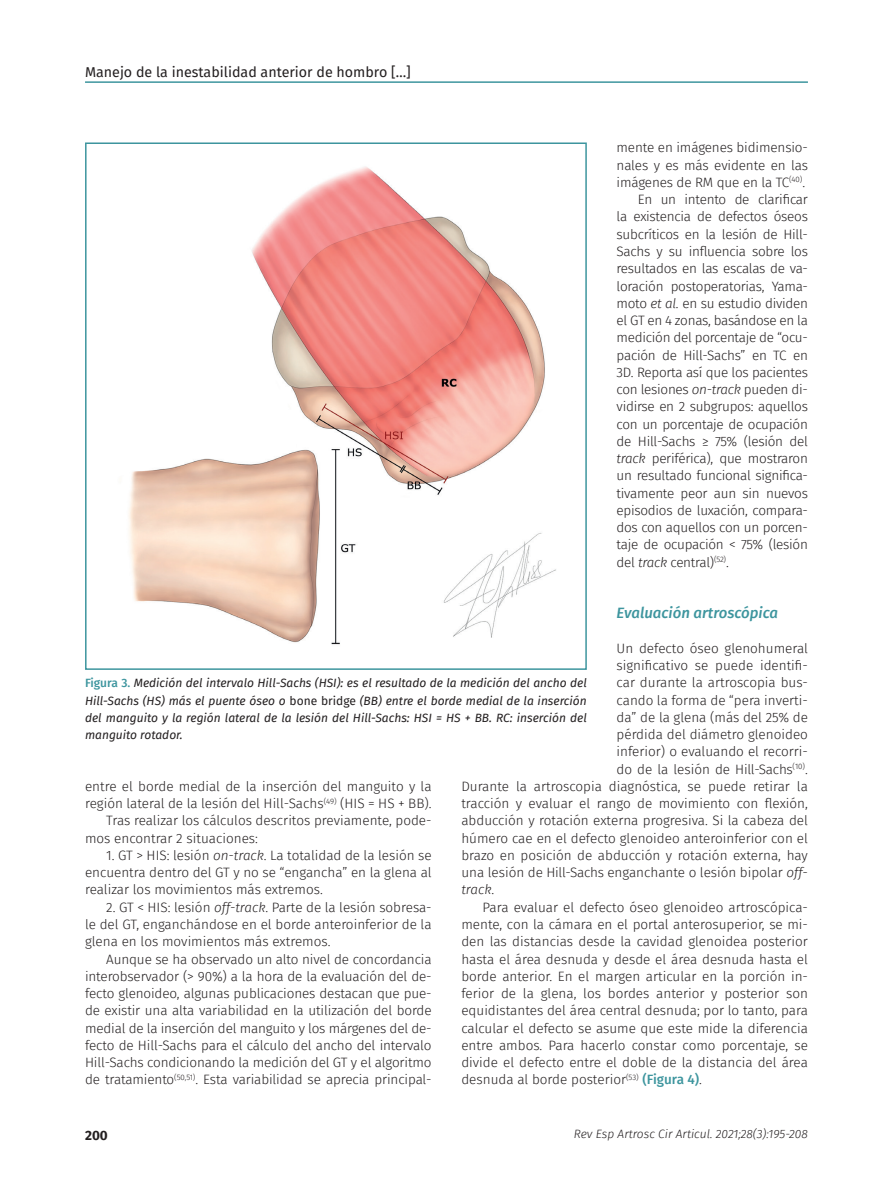
<style>
.page{position:relative;width:893px;height:1191px;background:#fff}
.page>*{position:absolute;margin:0;border:0;box-sizing:border-box;transform-origin:0 0}
.Subladillo{font:italic 500 15px "Fira Sans FS";color:#3d959e}
.t1{font:14.25px "Fira Sans FS";color:#231f20}
.Párrafo_general{font:300 13.5px/17.2px "Fira Sans FS";letter-spacing:-.005em;color:#231f20;text-align:justify}
.Primer_párrafo{font:300 13.5px "Fira Sans FS";color:#231f20}
.Primer_párrafo-2{font:italic 300 13.5px "Fira Sans FS";color:#231f20}
.t2{font:700 13.5px "Fira Sans FS";color:#231f20}
.Pie_de_foto{font:italic 12px/17.2px "Fira Sans FS";color:#231f20;text-align:justify}
.t3{font:italic 300 12px "Fira Sans FS";color:#231f20}
.s1{font-style:italic}
.s2{font-style:normal}
.s3{font-weight:500;color:#3d959e}
.s4{font-weight:500;font-style:normal;color:#3d959e}
</style>
<div class="page">
<hr style="left:85px;top:81px;width:723px;height:2px;background:#3d959e">
<img style="left:128px;top:166px;width:428px;height:479px">
<div style="left:85px;top:142px;width:502px;height:528px;border:2px solid #3d959e"></div>
<p class="t1" style="left:85px;top:62px;width:327px">Manejo de la inestabilidad anterior de hombro […]</p>
<p class="Párrafo_general" style="left:617px;top:139px;width:193px">mente en imágenes bidimensio&shy;nales y es más evidente en las imágenes de RM que en la TC<sup>(40)</sup>.</p>
<p class="Párrafo_general" style="left:617px;top:191px;width:193px;text-indent:21px">En un intento de clarificar la existencia de defectos óseos subcríticos en la lesión de Hill-Sachs y su influencia sobre los resultados en las escalas de va&shy;loración postoperatorias, Yama&shy;moto <span class="s1">et al.</span> en su estudio dividen el GT en 4 zonas, basándose en la medición del porcentaje de “ocu&shy;pación de Hill-Sachs” en TC en 3D. Reporta así que los pacientes con lesiones <span class="s1">on-track</span> pueden di&shy;vidirse en 2 subgrupos: aquellos con un porcentaje de ocupación de Hill-Sachs ≥ 75% (lesión del <span class="s1">track</span> periférica), que mostraron un resultado funcional significa&shy;tivamente peor aun sin nuevos episodios de luxación, compara&shy;dos con aquellos con un porcen&shy;taje de ocupación &lt; 75% (lesión del <span class="s1">track</span> central)<sup>(52)</sup>.</p>
<p class="Subladillo" style="left:617px;top:602px;width:163px">Evaluación artroscópica</p>
<p class="Primer_párrafo" style="left:617px;top:638px;width:193px">Un defecto óseo glenohumeral</p>
<p class="Primer_párrafo" style="left:617px;top:656px;width:193px">significativo se puede identifi-</p>
<p class="Primer_párrafo" style="left:617px;top:673px;width:193px">car durante la artroscopia bus-</p>
<p class="Primer_párrafo" style="left:617px;top:690px;width:193px">cando la forma de “pera inverti-</p>
<p class="Primer_párrafo" style="left:617px;top:707px;width:193px">da” de la glena (más del 25% de</p>
<p class="Primer_párrafo" style="left:617px;top:725px;width:193px">pérdida del diámetro glenoideo</p>
<p class="Primer_párrafo" style="left:617px;top:742px;width:193px">inferior) o evaluando el recorri-</p>
<p class="Primer_párrafo" style="left:617px;top:759px;width:193px">do de la lesión de Hill-Sachs<sup>(10)</sup>.</p>
<p class="Primer_párrafo" style="left:461px;top:776px;width:348px">Durante la artroscopia diagnóstica, se puede retirar la</p>
<p class="Primer_párrafo" style="left:461px;top:794px;width:348px">tracción y evaluar el rango de movimiento con flexión,</p>
<p class="Primer_párrafo" style="left:461px;top:811px;width:348px">abducción y rotación externa progresiva. Si la cabeza del</p>
<p class="Primer_párrafo" style="left:461px;top:828px;width:348px">húmero cae en el defecto glenoideo anteroinferior con el</p>
<p class="Primer_párrafo" style="left:461px;top:845px;width:348px">brazo en posición de abducción y rotación externa, hay</p>
<p class="Primer_párrafo" style="left:461px;top:863px;width:348px">una lesión de Hill-Sachs enganchante o lesión bipolar <span class="s1">off-</span></p>
<p class="Primer_párrafo-2" style="left:461px;top:880px;width:34px">track<span class="s2">.</span></p>
<p class="Párrafo_general" style="left:461px;top:898px;width:348px;text-indent:21px">Para evaluar el defecto óseo glenoideo artroscópica&shy;mente, con la cámara en el portal anterosuperior, se mi&shy;den las distancias desde la cavidad glenoidea posterior hasta el área desnuda y desde el área desnuda hasta el borde anterior. En el margen articular en la porción in&shy;ferior de la glena, los bordes anterior y posterior son equidistantes del área central desnuda; por lo tanto, para calcular el defecto se asume que este mide la diferencia entre ambos. Para hacerlo constar como porcentaje, se divide el defecto entre el doble de la distancia del área desnuda al borde posterior<sup>(53)</sup> <span class="s3">(Figura 4)</span>.</p>
<p class="Pie_de_foto" style="left:85px;top:674px;width:503px"><span class="s4">Figura 3.</span> Medición del intervalo Hill-Sachs (HSI): es el resultado de la medición del ancho del Hill-Sachs (HS) más el puente óseo o <span class="s2">bone bridge</span> (BB) entre el borde medial de la inserción del manguito y la región lateral de la lesión del Hill-Sachs: HSI = HS + BB. RC: inserción del manguito rotador.</p>
<p class="Párrafo_general" style="left:85px;top:777px;width:348px">entre el borde medial de la inserción del manguito y la región lateral de la lesión del Hill-Sachs<sup>(49)</sup> (HIS = HS + BB).</p>
<p class="Párrafo_general" style="left:85px;top:812px;width:348px;text-indent:21px">Tras realizar los cálculos descritos previamente, pode&shy;mos encontrar 2 situaciones:</p>
<p class="Párrafo_general" style="left:85px;top:846px;width:348px;text-indent:21px">1. GT &gt; HIS: lesión <span class="s1">on-track</span>. La totalidad de la lesión se encuentra dentro del GT y no se “engancha” en la glena al realizar los movimientos más extremos.</p>
<p class="Párrafo_general" style="left:85px;top:898px;width:348px;text-indent:21px">2. GT &lt; HIS: lesión <span class="s1">off-track</span>. Parte de la lesión sobresa&shy;le del GT, enganchándose en el borde anteroinferior de la glena en los movimientos más extremos.</p>
<p class="Párrafo_general" style="left:85px;top:950px;width:348px;text-indent:21px">Aunque se ha observado un alto nivel de concordancia interobservador (&gt; 90%) a la hora de la evaluación del de&shy;fecto glenoideo, algunas publicaciones destacan que pue&shy;de existir una alta variabilidad en la utilización del borde medial de la inserción del manguito y los márgenes del de&shy;fecto de Hill-Sachs para el cálculo del ancho del intervalo Hill-Sachs condicionando la medición del GT y el algoritmo de tratamiento<sup>(50,51)</sup>. Esta variabilidad se aprecia principal-</p>
<p class="t2" style="left:85px;top:1124px;width:24px">200</p>
<p class="t3" style="left:574px;top:1125px;width:235px">Rev Esp Artrosc Cir Articul. 2021;28(3):195-208</p>
</div>
